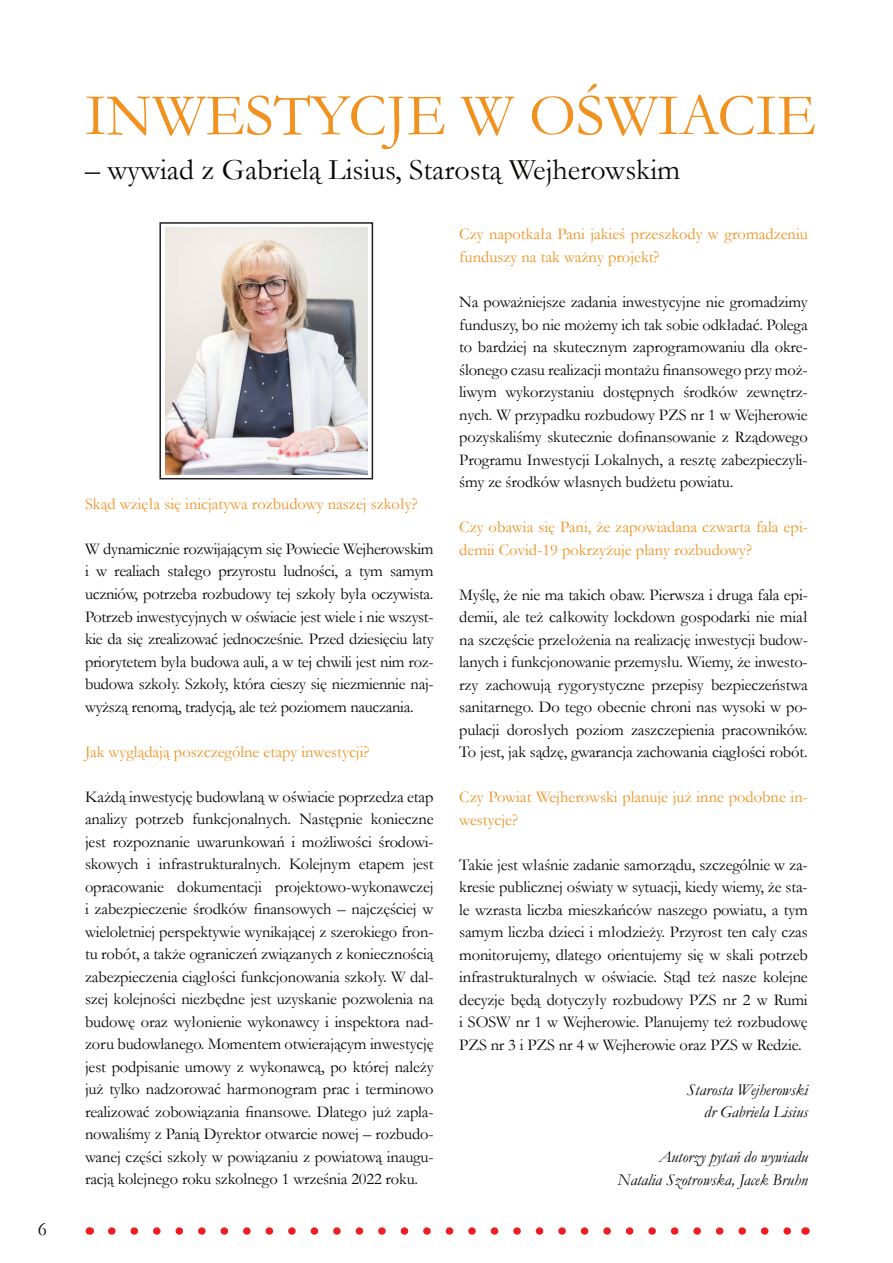
<style>
.page{position:relative;width:893px;height:1263px;background:#fff}
.page>*{position:absolute;margin:0;border:0;box-sizing:border-box;transform-origin:0 0}
.t1{font:60px "Garamond";color:#f1911f}
.t2{font:30px "Garamond";color:#060604}
.t3{font:19.5px "Garamond";color:#040503}
.t4{font:16.5px/22.5px "Garamond";letter-spacing:-.01em;color:#040503;text-align:justify}
.t5{font:16.5px/22.5px "Garamond";color:#f1911f}
.t6{font:italic 16.5px/22.5px "Garamond";color:#040503;text-align:right}
</style>
<div class="page">
<svg style="left:112px;top:1227px;width:679px;height:8px"></svg>
<div style="left:159px;top:222px;width:214px;height:257px;border:2px solid #231f20"></div>
<img style="left:166px;top:227px;width:201px;height:247px">
<p class="t3" style="left:38px;top:1216px;width:11px">6</p>
<h1 class="t1" style="left:461px;top:75px;width:180px">w oświacie</h1>
<h2 class="t2" style="left:85px;top:149px;width:597px">– wywiad z Gabrielą Lisius, Starostą Wejherowskim</h2>
<h1 class="t1" style="left:85px;top:75px;width:63px">Inwest</h1>
<h1 class="t1" style="left:311px;top:75px;width:71px">ycje</h1>
<p class="t5" style="left:85px;top:492px;width:334px">Skąd wzięła się inicjatywa rozbudowy naszej szkoły?</p>
<p class="t4" style="left:85px;top:537px;width:350px">W dynamicznie rozwijającym się Powiecie Wejherowskim i w realiach stałego przyrostu ludności, a tym samym uczniów, potrzeba rozbudowy tej szkoły była oczywista.<br>Potrzeb inwestycyjnych w oświacie jest wiele i nie wszyst&shy;kie da się zrealizować jednocześnie. Przed dziesięciu laty priorytetem była budowa auli, a w tej chwili jest nim roz&shy;budowa szkoły. Szkoły, która cieszy się niezmiennie naj&shy;wyższą renomą, tradycją, ale też poziomem nauczania.</p>
<p class="t5" style="left:85px;top:740px;width:286px">Jak wyglądają poszczególne etapy inwestycji?</p>
<p class="t4" style="left:85px;top:785px;width:350px">Każdą inwestycję budowlaną w oświacie poprzedza etap analizy potrzeb funkcjonalnych. Następnie konieczne jest rozpoznanie uwarunkowań i możliwości środowi&shy;skowych i infrastrukturalnych. Kolejnym etapem jest opracowanie dokumentacji projektowo-wykonawczej i zabezpieczenie środków finansowych – najczęściej w wieloletniej perspektywie wynikającej z szerokiego fron&shy;tu robót, a także ograniczeń związanych z koniecznością zabezpieczenia ciągłości funkcjonowania szkoły. W dal&shy;szej kolejności niezbędne jest uzyskanie pozwolenia na budowę oraz wyłonienie wykonawcy i inspektora nad&shy;zoru budowlanego. Momentem otwierającym inwestycję jest podpisanie umowy z wykonawcą, po której należy już tylko nadzorować harmonogram prac i terminowo realizować zobowiązania finansowe. Dlatego już zapla&shy;nowaliśmy z Panią Dyrektor otwarcie nowej – rozbudo&shy;wanej części szkoły w powiązaniu z powiatową inaugu&shy;racją kolejnego roku szkolnego 1 września 2022 roku.</p>
<p class="t5" style="left:459px;top:223px;width:350px">Czy napotkała Pani jakieś przeszkody w gromadzeniu funduszy na tak ważny projekt?</p>
<p class="t4" style="left:459px;top:290px;width:350px">Na poważniejsze zadania inwestycyjne nie gromadzimy funduszy, bo nie możemy ich tak sobie odkładać. Polega to bardziej na skutecznym zaprogramowaniu dla okre&shy;ślonego czasu realizacji montażu finansowego przy moż&shy;liwym wykorzystaniu dostępnych środków zewnętrz&shy;nych. W przypadku rozbudowy PZS nr 1 w Wejherowie pozyskaliśmy skutecznie dofinansowanie z Rządowego Programu Inwestycji Lokalnych, a resztę zabezpieczyli&shy;śmy ze środków własnych budżetu powiatu.</p>
<p class="t5" style="left:459px;top:515px;width:350px">Czy obawia się Pani, że zapowiadana czwarta fala epi&shy;demii Covid-19 pokrzyżuje plany rozbudowy?</p>
<p class="t4" style="left:459px;top:583px;width:350px">Myślę, że nie ma takich obaw. Pierwsza i druga fala epi&shy;demii, ale też całkowity lockdown gospodarki nie miał na szczęście przełożenia na realizację inwestycji budow&shy;lanych i funkcjonowanie przemysłu. Wiemy, że inwesto&shy;rzy zachowują rygorystyczne przepisy bezpieczeństwa sanitarnego. Do tego obecnie chroni nas wysoki w po&shy;pulacji dorosłych poziom zaszczepienia pracowników.<br>To jest, jak sądzę, gwarancja zachowania ciągłości robót.</p>
<p class="t5" style="left:459px;top:785px;width:350px">Czy Powiat Wejherowski planuje już inne podobne in&shy;westycje?</p>
<p class="t4" style="left:459px;top:853px;width:350px">Takie jest właśnie zadanie samorządu, szczególnie w za&shy;kresie publicznej oświaty w sytuacji, kiedy wiemy, że sta&shy;le wzrasta liczba mieszkańców naszego powiatu, a tym samym liczba dzieci i młodzieży. Przyrost ten cały czas monitorujemy, dlatego orientujemy się w skali potrzeb infrastrukturalnych w oświacie. Stąd też nasze kolejne decyzje będą dotyczyły rozbudowy PZS nr 2 w Rumi i SOSW nr 1 w Wejherowie. Planujemy też rozbudowę PZS nr 3 i PZS nr 4 w Wejherowie oraz PZS w Redzie.</p>
<p class="t6" style="left:687px;top:1078px;width:122px">Starosta Wejherowski dr Gabriela Lisius</p>
<p class="t6" style="left:617px;top:1145px;width:192px">Autorzy pytań do wywiadu<br>Natalia Szotrowska, Jacek Bruhn</p>
</div>
